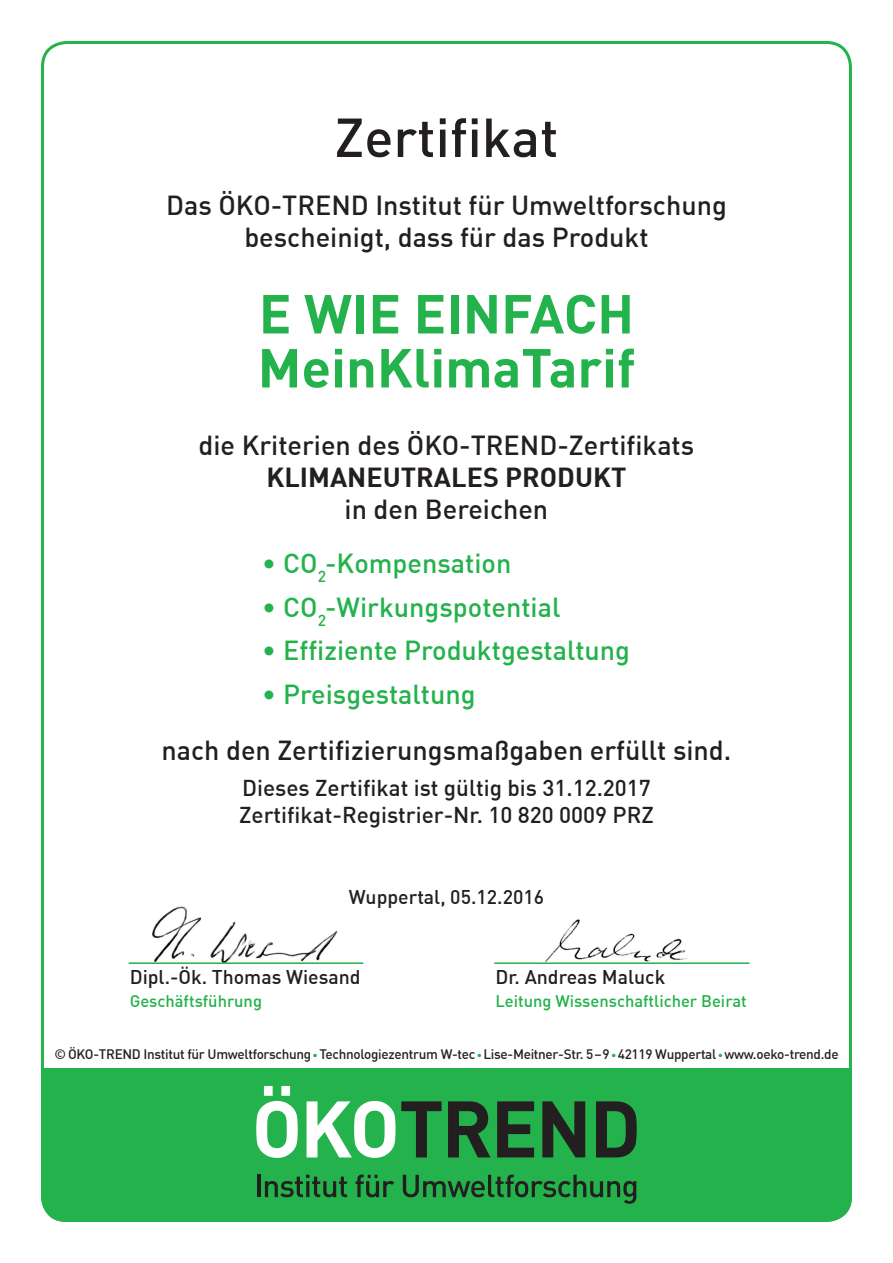
<style>
.page{position:relative;width:893px;height:1263px;background:#fff}
.page>*{position:absolute;margin:0;border:0;box-sizing:border-box;transform-origin:0 0}
.t1{font:700 54px/54px "DIN";color:#23b24b}
.t2{font:500 54px "DIN";color:#231f20}
.t3{font:500 27px/32.4px "DIN";color:#231f20;text-align:center}
.t4{font:500 27px "DIN";color:#23b24b}
.t5{font:700 27px "DIN";color:#231f20}
.t6{font:500 22.5px/27px "DIN";color:#231f20}
.t7{font:500 19.5px "DIN";color:#231f20}
.t8{font:500 16.5px "DIN";color:#23b24b}
.t9{font:500 13.5px "DIN";letter-spacing:-.02em;color:#231f20}
.s1{font-size:10.5px;color:#23b24b}
</style>
<div class="page">
<div style="left:41px;top:1068px;width:811px;height:154px;background:#23b24b"></div>
<svg style="left:256px;top:1086px;width:42px;height:72px"></svg>
<svg style="left:307px;top:1101px;width:88px;height:57px"></svg>
<svg style="left:401px;top:1101px;width:41px;height:56px"></svg>
<svg style="left:448px;top:1101px;width:42px;height:56px"></svg>
<svg style="left:497px;top:1101px;width:37px;height:56px"></svg>
<svg style="left:542px;top:1101px;width:43px;height:56px"></svg>
<svg style="left:596px;top:1101px;width:41px;height:56px"></svg>
<hr style="left:257px;top:1175px;width:3px;height:22px;background:#231f20">
<svg style="left:265px;top:1174px;width:82px;height:23px"></svg>
<svg style="left:356px;top:1174px;width:38px;height:23px"></svg>
<svg style="left:403px;top:1174px;width:233px;height:30px"></svg>
<img style="left:545px;top:919px;width:143px;height:43px">
<img style="left:152px;top:906px;width:186px;height:56px">
<hr style="left:129px;top:962px;width:234px;height:2px;background:#23b24b">
<hr style="left:494px;top:962px;width:255px;height:2px;background:#23b24b">
<h1 class="t2" style="left:334px;top:103px;width:225px">Zertifikat</h1>
<p class="t3" style="left:166px;top:188px;width:562px">Das ÖKO-TREND Institut für Umweltforschung bescheinigt, dass für das Produkt</p>
<h1 class="t1" style="left:258px;top:285px;width:379px">E WIE EINFACH<br>MeinKlimaTarif</h1>
<p class="t3" style="left:199px;top:428px;width:497px">die Kriterien des ÖKO-TREND-Zertifikats</p>
<p class="t5" style="left:266px;top:460px;width:361px">KLIMANEUTRALES PRODUKT</p>
<p class="t3" style="left:345px;top:492px;width:205px">in den Bereichen</p>
<p class="t4" style="left:262px;top:546px;width:251px">• CO<sub>2</sub>-Kompensation</p>
<p class="t4" style="left:262px;top:590px;width:300px">• CO<sub>2</sub>-Wirkungspotential</p>
<p class="t4" style="left:262px;top:633px;width:370px">• Effiziente Produktgestaltung</p>
<p class="t4" style="left:262px;top:677px;width:215px">• Preisgestaltung</p>
<p class="t3" style="left:162px;top:733px;width:571px">nach den Zertifizierungsmaßgaben erfüllt sind.</p>
<p class="t6" style="left:239px;top:774px;width:416px">Dieses Zertifikat ist gültig bis 31.12.2017<br>Zertifikat-Registrier-Nr. 10 820 0009 PRZ</p>
<p class="t7" style="left:349px;top:884px;width:197px">Wuppertal, 05.12.2016</p>
<p class="t7" style="left:130px;top:965px;width:232px">Dipl.-Ök. Thomas Wiesand</p>
<p class="t8" style="left:130px;top:990px;width:134px">Geschäftsführung</p>
<p class="t7" style="left:495px;top:965px;width:172px">Dr. Andreas Maluck</p>
<p class="t8" style="left:495px;top:990px;width:253px">Leitung Wissenschaftlicher Beirat</p>
<p class="t9" style="left:54px;top:1045px;width:786px">© ÖKO-TREND Institut für Umweltforschung <span class="s1">•</span> Technologiezentrum W-tec <span class="s1">•</span> Lise-Meitner-Str. 5–9 <span class="s1">•</span> 42119 Wuppertal <span class="s1">•</span> www.oeko-trend.de</p>
</div>
